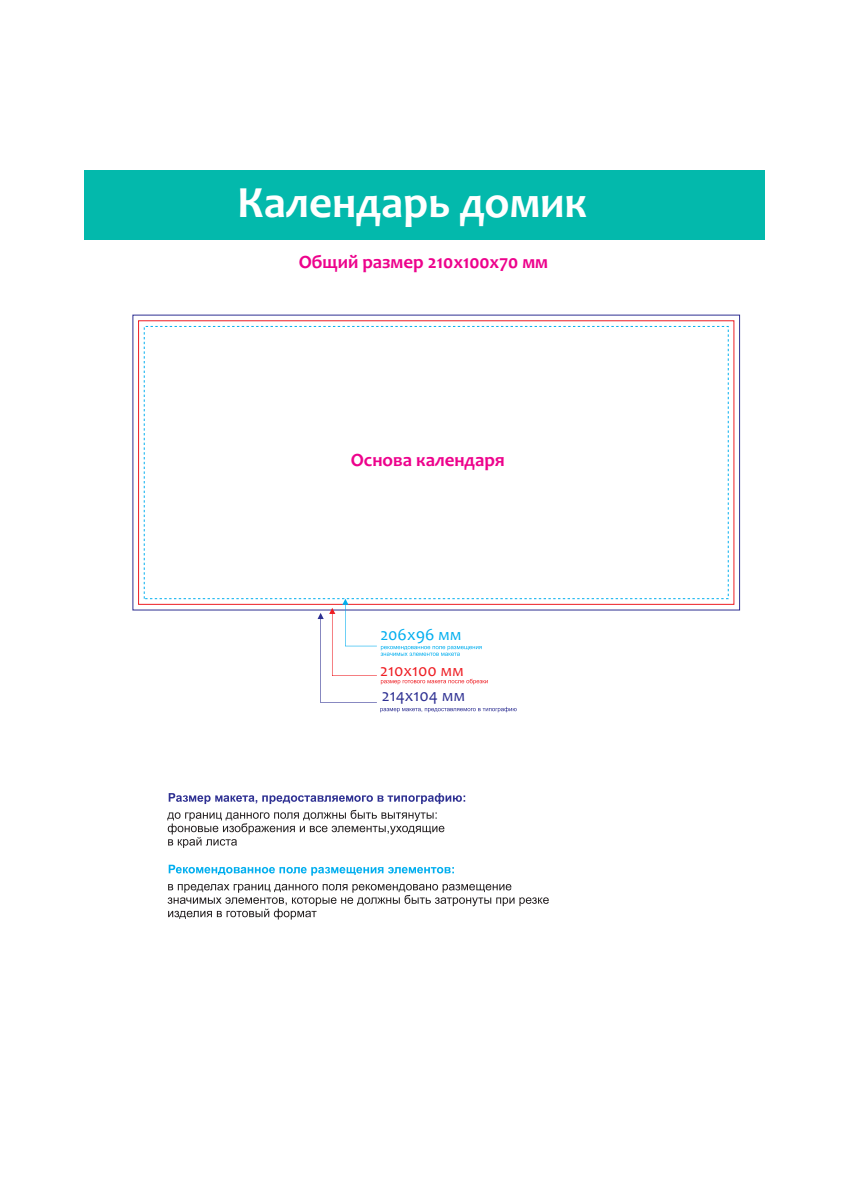
<style>
.page{position:relative;width:842px;height:1191px;background:#fff}
.page>*{position:absolute;margin:0;border:0;box-sizing:border-box;transform-origin:0 0}
.t1{font:700 45px "Candara";color:#fff}
.t2{font:700 18.9px "Candara";color:#ed028c}
.t3{font:17.1px "Candara";color:#2e3092}
.t4{font:17.1px "Candara";color:#ee1d23}
.t5{font:17.1px "Candara";color:#00aeef}
</style>
<div class="page">
<svg style="left:318px;top:598px;width:199px;height:114px"></svg>
<svg style="left:169px;top:793px;width:296px;height:11px"></svg>
<svg style="left:167px;top:810px;width:277px;height:38px"></svg>
<svg style="left:169px;top:864px;width:285px;height:11px"></svg>
<svg style="left:168px;top:884px;width:381px;height:35px"></svg>
<div style="left:84px;top:170px;width:680px;height:69px;background:#03b9ac"></div>
<h1 class="t1" style="left:237px;top:185px;width:352px">Календарь домик</h1>
<p class="t2" style="left:299px;top:254px;width:251px">Общий размер 210х100х70 мм</p>
<p class="t2" style="left:351px;top:453px;width:156px">Основа календаря</p>
<p class="t5" style="left:380px;top:627px;width:83px">206х96 мм</p>
<p class="t4" style="left:380px;top:663px;width:85px">210х100 мм</p>
<p class="t3" style="left:382px;top:689px;width:85px">214х104 мм</p>
</div>
